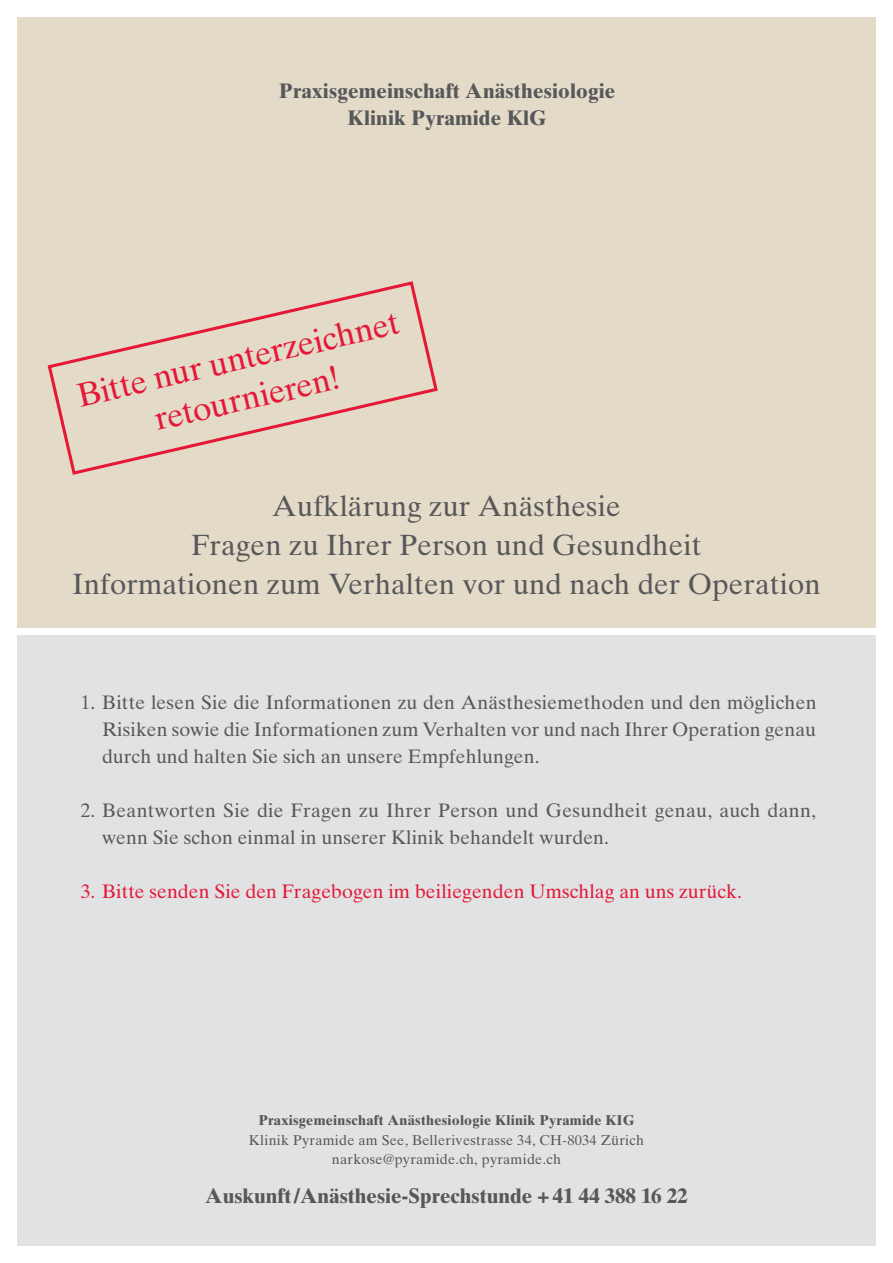
<style>
.page{position:relative;width:893px;height:1263px;background:#fff}
.page>*{position:absolute;margin:0;border:0;box-sizing:border-box;transform-origin:0 0}
.t1{font:33.45px/40.2px "Times Ten";color:#e51836;text-align:center}
.t2{font:29.25px/39px "Times Ten";letter-spacing:.005em;color:#57585a;text-align:center}
.t3{font:700 21px/27px "Times Ten";letter-spacing:.01em;color:#57585a;text-align:center}
.t4{font:19.5px/27px "Times Ten";letter-spacing:.005em;color:#57585a;text-align:justify}
.t5{font:19.5px "Times Ten";letter-spacing:.005em;color:#e51836}
.t6{font:14.25px/19.5px "Times Ten";letter-spacing:.02em;color:#57585a;text-align:center}
.t7{font:700 14.25px "Times Ten";letter-spacing:.02em;color:#57585a}
</style>
<div class="page">
<div style="left:17px;top:17px;width:859px;height:610px;background:#e4dac8"></div>
<div style="left:17px;top:636px;width:859px;height:610px;background:#e1e2e4"></div>
<svg style="left:47px;top:281px;width:391px;height:194px"></svg>
<p class="t3" style="left:279px;top:77px;width:338px">Praxisgemeinschaft Anästhesiologie<br>Klinik Pyramide KlG</p>
<h1 class="t1" style="left:73px;top:376px;width:331px;rotate:-13deg">Bitte nur unterzeichnet retournieren!</h1>
<h2 class="t2" style="left:72px;top:486px;width:750px">Aufklärung zur Anästhesie<br>Fragen zu Ihrer Person und Gesundheit<br>Informationen zum Verhalten vor und nach der Operation</h2>
<p class="t4" style="left:102px;top:688px;width:716px;text-indent:-21px">1. Bitte lesen Sie die Informationen zu den Anästhesiemethoden und den möglichen Risiken sowie die Informationen zum Verhalten vor und nach Ihrer Operation genau durch und halten Sie sich an unsere Empfehlungen.</p>
<p class="t4" style="left:102px;top:796px;width:716px;text-indent:-21px">2. Beantworten Sie die Fragen zu Ihrer Person und Gesundheit genau, auch dann, wenn Sie schon einmal in unserer Klinik behandelt wurden.</p>
<p class="t5" style="left:81px;top:879px;width:663px">3. Bitte senden Sie den Fragebogen im beiliegenden Umschlag an uns zurück.</p>
<p class="t7" style="left:258px;top:1112px;width:378px">Praxisgemeinschaft Anästhesiologie Klinik Pyramide KIG</p>
<p class="t6" style="left:249px;top:1130px;width:397px">Klinik Pyramide am See, Bellerivestrasse 34, CH-8034 Zürich narkose@pyramide.ch, pyramide.ch</p>
<p class="t3" style="left:205px;top:1182px;width:484px">Auskunft/Anästhesie-Sprechstunde +41 44 388 16 22</p>
</div>
